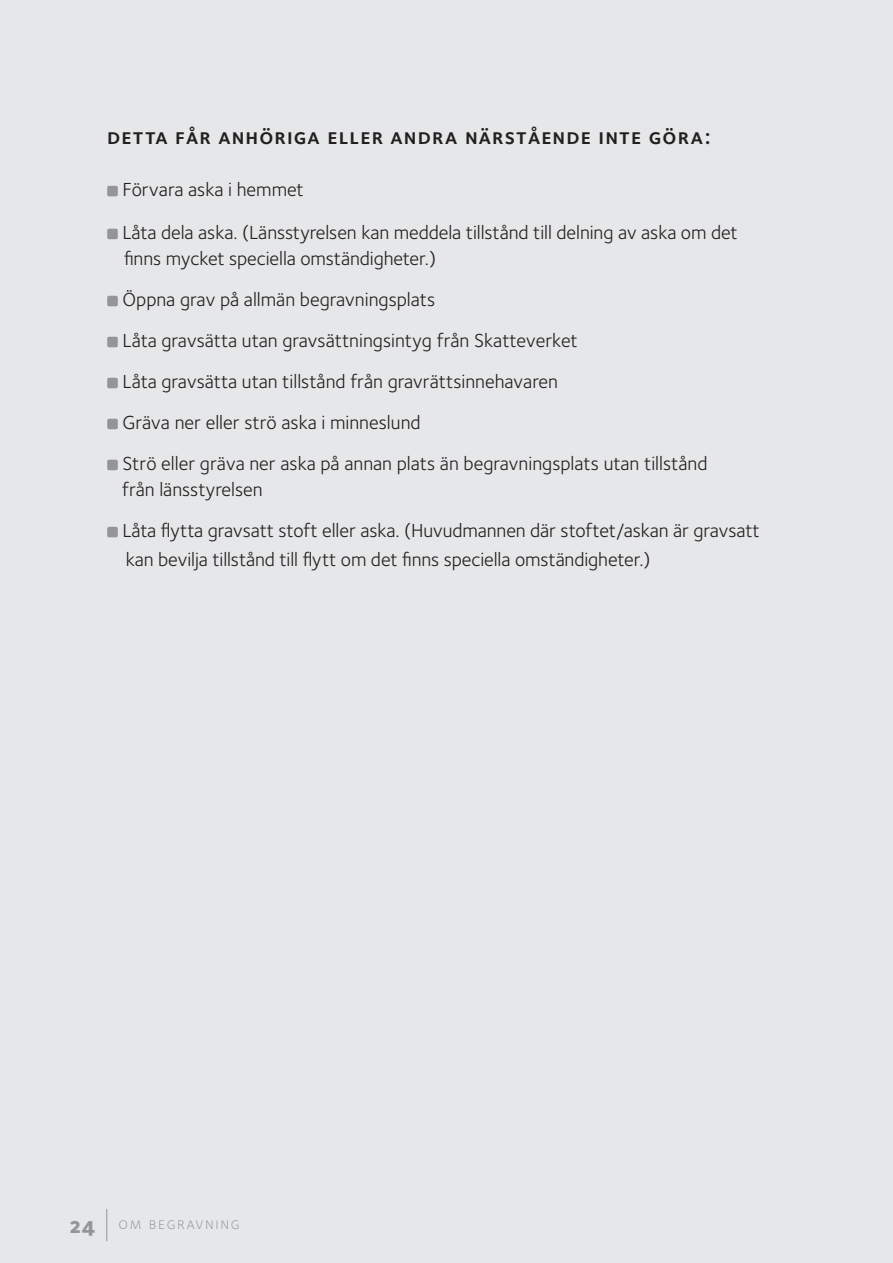
<style>
.page{position:relative;width:893px;height:1263px;background:#e6e7e8}
.page>*{position:absolute;margin:0;border:0;box-sizing:border-box;transform-origin:0 0}
.t1{font:22.35px "Foundry Sterling Demi Expert";letter-spacing:.05em;color:#231f20}
.t2{font:19.5px/41px "Foundry Sterling";letter-spacing:-.005em;color:#231f20}
.t3{font:16.8px "Foundry Sterling Light Expert";letter-spacing:.1em;color:#939598}
.t4{font:16.8px "Foundry Sterling Book Expert";color:#939598}
.s1{font-family:"Foundry Sterling Extra Bold OSF";font-size:22.35px}
</style>
<div class="page">
<div style="left:107px;top:186px;width:11px;height:10px;background:#939598;border-radius:2px"></div>
<div style="left:107px;top:229px;width:11px;height:10px;background:#939598;border-radius:2px"></div>
<div style="left:107px;top:296px;width:11px;height:10px;background:#939598;border-radius:2px"></div>
<div style="left:107px;top:337px;width:11px;height:10px;background:#939598;border-radius:2px"></div>
<div style="left:107px;top:378px;width:11px;height:10px;background:#939598;border-radius:2px"></div>
<div style="left:107px;top:419px;width:11px;height:10px;background:#939598;border-radius:2px"></div>
<div style="left:107px;top:460px;width:11px;height:10px;background:#939598;border-radius:2px"></div>
<div style="left:107px;top:527px;width:11px;height:10px;background:#939598;border-radius:2px"></div>
<hr style="left:106px;top:1209px;width:1px;height:32px;background:#939598">
<p class="t1" style="left:107px;top:123px;width:605px">detta får anhöriga eller andra närstående inte göra:</p>
<p class="t2" style="left:122px;top:169px;width:617px;line-height:42.9px">Förvara aska i hemmet<br>Låta dela aska. (Länsstyrelsen kan meddela tillstånd till delning av aska om det</p>
<p class="t2" style="left:122px;top:239px;width:586px">finns mycket speciella omständigheter.)<br>Öppna grav på allmän begravningsplats<br>Låta gravsätta utan gravsättningsintyg från Skatteverket<br>Låta gravsätta utan tillstånd från gravrättsinnehavaren<br>Gräva ner eller strö aska i minneslund<br>Strö eller gräva ner aska på annan plats än begravningsplats utan tillstånd</p>
<p class="t2" style="left:122px;top:470px;width:639px">från länsstyrelsen<br>Låta flytta gravsatt stoft eller aska. (Huvudmannen där stoftet/askan är gravsatt</p>
<p class="t2" style="left:126px;top:540px;width:526px">kan bevilja tillstånd till flytt om det finns speciella omständigheter.)</p>
<p class="t4" style="left:207px;top:1214px;width:37px">ning</p>
<p class="t3" style="left:70px;top:1214px;width:171px"><span class="s1">24</span> om begravning</p>
</div>
